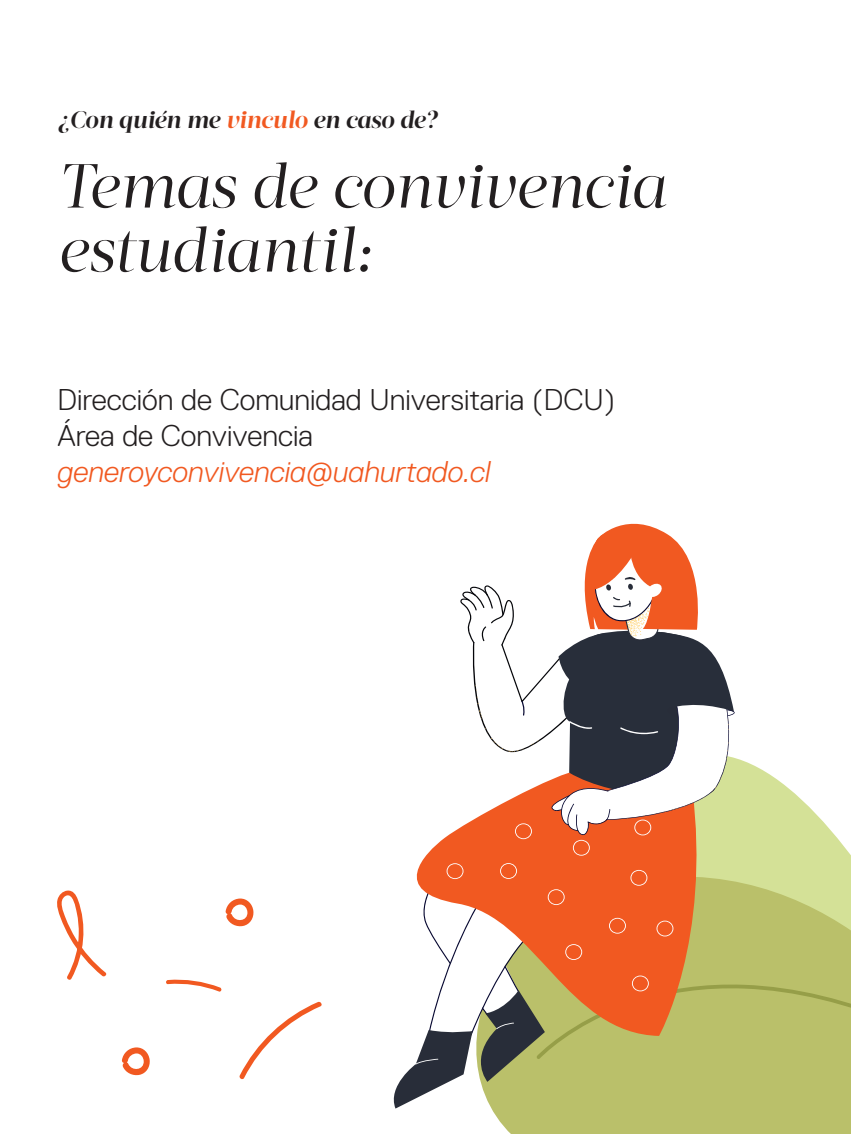
<style>
.page{position:relative;width:851px;height:1134px;background:#fff}
.page>*{position:absolute;margin:0;border:0;box-sizing:border-box;transform-origin:0 0}
.t1{font:italic 62px/64px "Acta Display";letter-spacing:-.015em;color:#231f20}
.t2{font:300 30px/36px "Replica Pro";color:#231f20}
.t3{font:italic 300 30px "Replica Pro";color:#f15921}
.t4{font:italic 700 24px "Acta Display";letter-spacing:-.01em;color:#231f20}
.s1{color:#f15921}
</style>
<div class="page">
<div style="left:491px;top:1108px;width:359px;height:26px;background:#bac06a"></div>
<svg style="left:393px;top:523px;width:457px;height:585px"></svg>
<svg style="left:57px;top:890px;width:50px;height:90px"></svg>
<svg style="left:239px;top:1001px;width:83px;height:79px"></svg>
<svg style="left:225px;top:898px;width:29px;height:29px"></svg>
<svg style="left:121px;top:1047px;width:29px;height:29px"></svg>
<svg style="left:166px;top:979px;width:56px;height:13px"></svg>
<p class="t4" style="left:58px;top:105px;width:381px">¿Con quién me <span class="s1">vinculo</span> en caso de?</p>
<h1 class="t1" style="left:58px;top:154px;width:610px">Temas de convivencia estudiantil:</h1>
<p class="t2" style="left:58px;top:381px;width:559px">Dirección de Comunidad Universitaria (DCU)<br>Área de Convivencia</p>
<p class="t3" style="left:58px;top:455px;width:434px">generoyconvivencia@uahurtado.cl</p>
</div>
